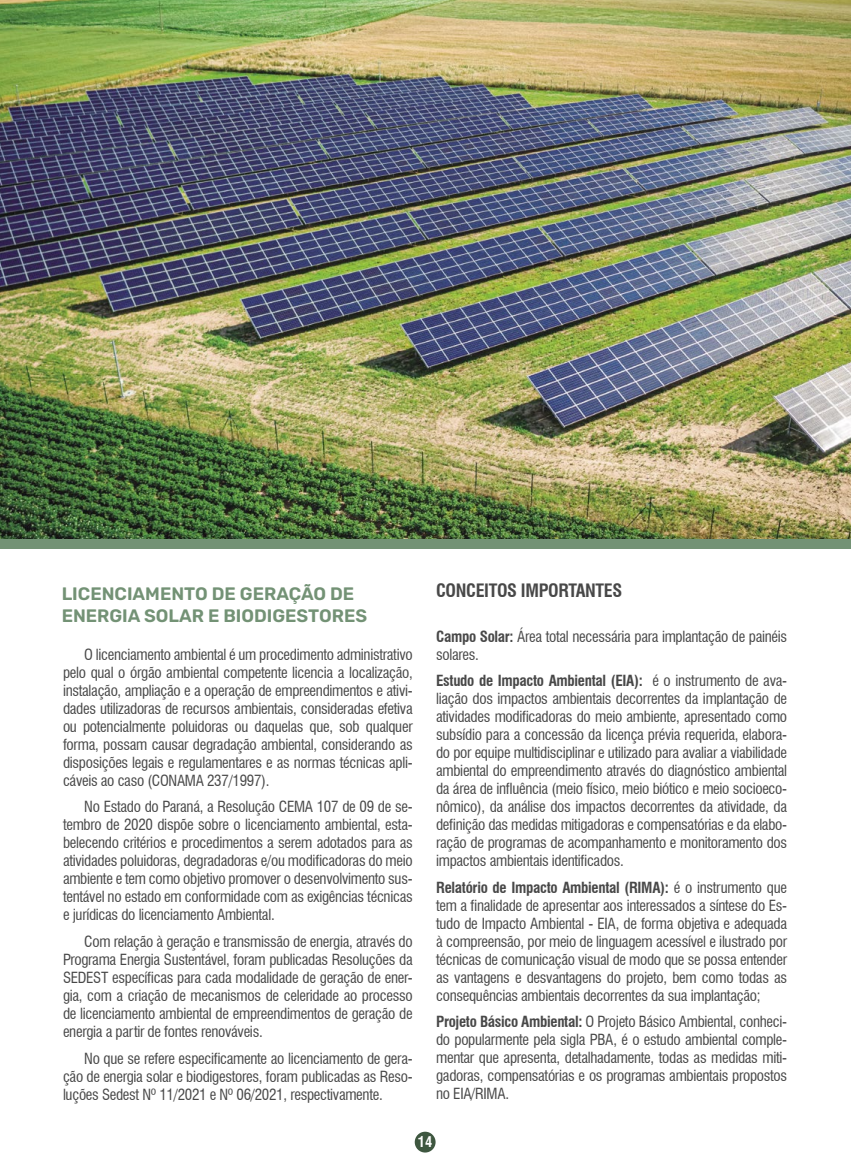
<style>
.page{position:relative;width:851px;height:1170px;background:#fff}
.page>*{position:absolute;margin:0;border:0;box-sizing:border-box;transform-origin:0 0}
.t1{font:300 18px/21.6px "Rubik";color:#739275}
.t2{font:700 condensed 18px "Swiss 721 BT";letter-spacing:-.02em;color:#484848}
.t3{font:condensed 15px/18px "Swiss 721 BT";letter-spacing:-.02em;color:#484848;text-align:justify}
.t4{font:700 condensed 14.4px "Swiss 721 BT";color:#fff}
.s1{font-weight:700}
</style>
<div class="page">
<div style="left:414px;top:1131px;width:21px;height:21px;background:#3e5740;border-radius:50%"></div>
<img style="left:0;top:0;width:850px;height:539px">
<div style="left:0;top:539px;width:850px;height:10px;background:#739275"></div>
<p class="t1" style="left:62px;top:583px;width:307px">LICENCIAMENTO DE GERAÇÃO DE<br>ENERGIA SOLAR E BIODIGESTORES</p>
<p class="t3" style="left:63px;top:645px;width:351px;text-indent:21px">O licenciamento ambiental é um procedimento administrativo pelo qual o órgão ambiental competente licencia a localização, instalação, ampliação e a operação de empreendimentos e ativi&shy;dades utilizadoras de recursos ambientais, consideradas efetiva ou potencialmente poluidoras ou daquelas que, sob qualquer forma, possam causar degradação ambiental, considerando as disposições legais e regulamentares e as normas técnicas apli&shy;cáveis ao caso (CONAMA 237/1997).</p>
<p class="t3" style="left:63px;top:797px;width:351px;text-indent:21px">No Estado do Paraná, a Resolução CEMA 107 de 09 de se&shy;tembro de 2020 dispõe sobre o licenciamento ambiental, esta&shy;belecendo critérios e procedimentos a serem adotados para as atividades poluidoras, degradadoras e/ou modificadoras do meio ambiente e tem como objetivo promover o desenvolvimento sus&shy;tentável no estado em conformidade com as exigências técnicas e jurídicas do licenciamento Ambiental.</p>
<p class="t3" style="left:63px;top:932px;width:351px;text-indent:21px">Com relação à geração e transmissão de energia, através do Programa Energia Sustentável, foram publicadas Resoluções da SEDEST específicas para cada modalidade de geração de ener&shy;gia, com a criação de mecanismos de celeridade ao processo de licenciamento ambiental de empreendimentos de geração de energia a partir de fontes renováveis.</p>
<p class="t3" style="left:63px;top:1048px;width:351px;text-indent:21px">No que se refere especificamente ao licenciamento de gera&shy;ção de energia solar e biodigestores, foram publicadas as Reso&shy;luções Sedest Nº 11/2021 e Nº 06/2021, respectivamente.</p>
<p class="t2" style="left:436px;top:579px;width:188px">CONCEITOS IMPORTANTES</p>
<p class="t3" style="left:436px;top:627px;width:352px"><span class="s1">Campo Solar:</span> Área total necessária para implantação de painéis solares.</p>
<p class="t3" style="left:436px;top:671px;width:352px"><span class="s1">Estudo de Impacto Ambiental (EIA):</span> é o instrumento de ava&shy;liação dos impactos ambientais decorrentes da implantação de atividades modificadoras do meio ambiente, apresentado como subsídio para a concessão da licença prévia requerida, elabora&shy;do por equipe multidisciplinar e utilizado para avaliar a viabilidade ambiental do empreendimento através do diagnóstico ambiental da área de influência (meio físico, meio biótico e meio socioeco&shy;nômico), da análise dos impactos decorrentes da atividade, da definição das medidas mitigadoras e compensatórias e da elabo&shy;ração de programas de acompanhamento e monitoramento dos impactos ambientais identificados.</p>
<p class="t3" style="left:436px;top:878px;width:352px"><span class="s1">Relatório de Impacto Ambiental (RIMA):</span> é o instrumento que tem a finalidade de apresentar aos interessados a síntese do Es&shy;tudo de Impacto Ambiental - EIA, de forma objetiva e adequada à compreensão, por meio de linguagem acessível e ilustrado por técnicas de comunicação visual de modo que se possa entender as vantagens e desvantagens do projeto, bem como todas as consequências ambientais decorrentes da sua implantação;</p>
<p class="t3" style="left:436px;top:1012px;width:352px"><span class="s1">Projeto Básico Ambiental:</span> O Projeto Básico Ambiental, conheci&shy;do popularmente pela sigla PBA, é o estudo ambiental comple&shy;mentar que apresenta, detalhadamente, todas as medidas miti&shy;gadoras, compensatórias e os programas ambientais propostos no EIA/RIMA.</p>
<p class="t4" style="left:418px;top:1133px;width:16px">14</p>
</div>
